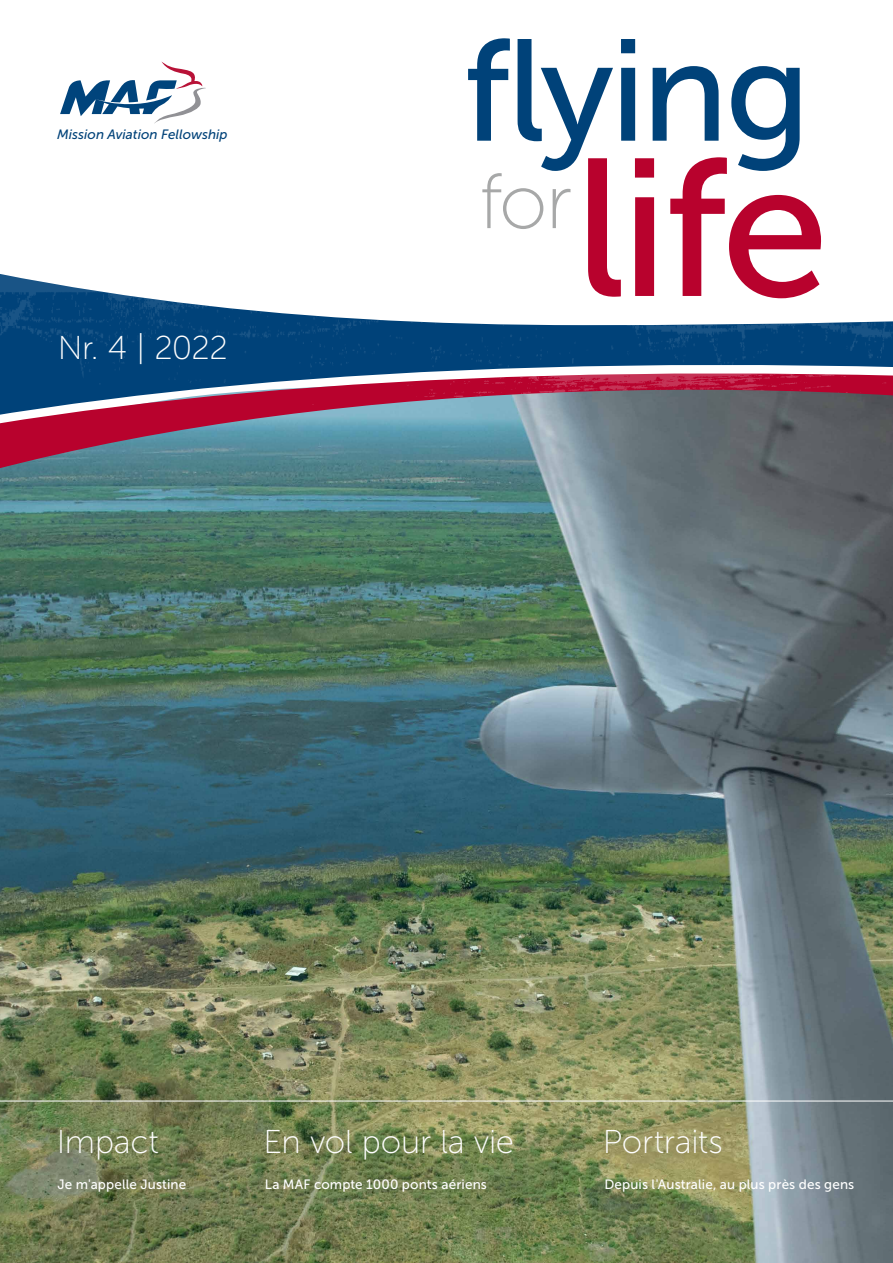
<style>
.page{position:relative;width:893px;height:1263px;background:#fff}
.page>*{position:absolute;margin:0;border:0;box-sizing:border-box;transform-origin:0 0}
.t1{font:195px "Museo Sans 500";color:#b8022d}
.t2{font:144px "Museo Sans 500";letter-spacing:-.025em;color:#004279}
.t3{font:78px "Museo Sans 100";color:#a7a8a8}
.t4{font:33px "Museo Sans 100";letter-spacing:-.01em;color:#fff}
.t5{font:13.5px "Museo Sans 500";letter-spacing:.01em;color:#fff}
.t6{font:italic 13.5px "Museo Sans 500";color:#004279}
</style>
<div class="page">
<img style="left:0;top:521px;width:893px;height:742px">
<img style="left:0;top:274px;width:893px;height:89px">
<svg style="left:0;top:363px;width:893px;height:158px;background:#617082"></svg>
<img style="left:253px;top:373px;width:640px;height:95px">
<svg style="left:60px;top:61px;width:146px;height:63px"></svg>
<hr style="left:0;top:1100px;width:893px;height:1px;background:#fff">
<p class="t6" style="left:57px;top:127px;width:172px">Mission Aviation Fellowship</p>
<h3 class="t4" style="left:58px;top:330px;width:172px">Nr. 4 | 2022</h3>
<h2 class="t2" style="left:462px;top:12px;width:350px">flying</h2>
<h3 class="t3" style="left:479px;top:160px;width:95px">for</h3>
<h1 class="t1" style="left:574px;top:122px;width:256px">life</h1>
<h3 class="t4" style="left:57px;top:1124px;width:104px">Impact</h3>
<p class="t5" style="left:58px;top:1177px;width:130px">Je m'appelle Justine</p>
<h3 class="t4" style="left:263px;top:1124px;width:252px">En vol pour la vie</h3>
<p class="t5" style="left:265px;top:1177px;width:224px">La MAF compte 1000 ponts aériens</p>
<h3 class="t4" style="left:603px;top:1124px;width:122px">Portraits</h3>
<p class="t5" style="left:604px;top:1177px;width:251px">Depuis l'Australie, au plus près des gens</p>
</div>
